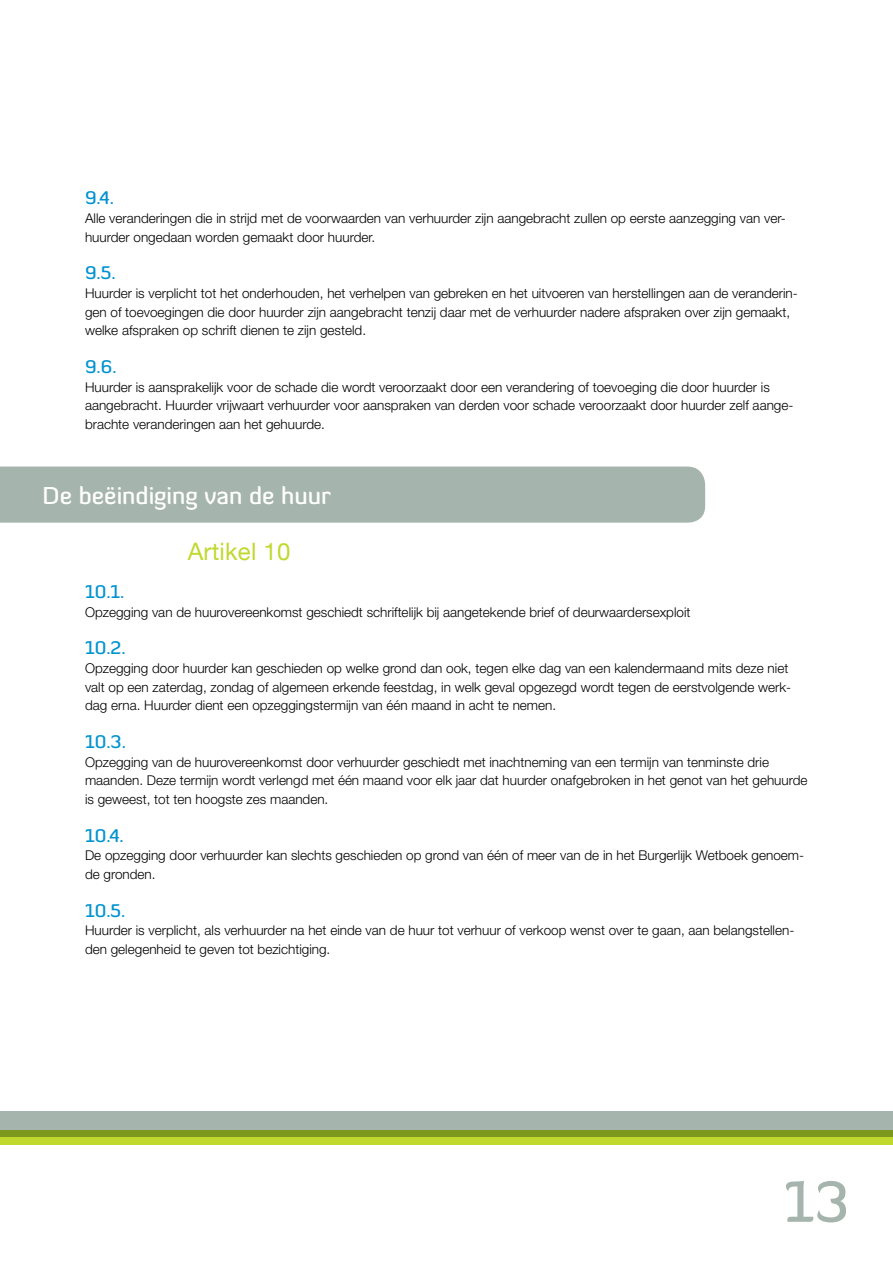
<style>
.page{position:relative;width:893px;height:1263px;background:#fff}
.page>*{position:absolute;margin:0;border:0;box-sizing:border-box;transform-origin:0 0}
.t1{font:500 56.85px "Diavlo";color:#a5b4ac}
.t2{font:500 24px "Diavlo";color:#fff}
.t3{font:24px "Helvetica Neue";letter-spacing:.01em;color:#c1d82f}
.t4{font:500 18px "Diavlo";color:#0093d0}
.t5{font:300 13.5px/18.8px "Helvetica Neue";color:#000}
</style>
<div class="page">
<div style="left:0;top:467px;width:705px;height:56px;background:#a5b4ac"></div>
<div style="left:0;top:1111px;width:893px;height:26px;background:#a5b4ac"></div>
<svg style="left:0;top:1130px;width:893px;height:14px;background:#9eb827"></svg>
<h3 class="t4" style="left:85px;top:190px;width:30px">9.4.</h3>
<p class="t5" style="left:85px;top:210px;width:702px">Alle veranderingen die in strijd met de voorwaarden van verhuurder zijn aangebracht zullen op eerste aanzegging van ver&shy;huurder ongedaan worden gemaakt door huurder.</p>
<h3 class="t4" style="left:85px;top:265px;width:32px">9.5.</h3>
<p class="t5" style="left:85px;top:285px;width:714px">Huurder is verplicht tot het onderhouden, het verhelpen van gebreken en het uitvoeren van herstellingen aan de veranderin&shy;gen of toevoegingen die door huurder zijn aangebracht tenzij daar met de verhuurder nadere afspraken over zijn gemaakt, welke afspraken op schrift dienen te zijn gesteld.</p>
<h3 class="t4" style="left:85px;top:359px;width:33px">9.6.</h3>
<p class="t5" style="left:85px;top:379px;width:710px">Huurder is aansprakelijk voor de schade die wordt veroorzaakt door een verandering of toevoeging die door huurder is aangebracht. Huurder vrijwaart verhuurder voor aanspraken van derden voor schade veroorzaakt door huurder zelf aange&shy;brachte veranderingen aan het gehuurde.</p>
<h2 class="t2" style="left:43px;top:485px;width:290px">De beëindiging van de huur</h2>
<h2 class="t3" style="left:188px;top:543px;width:104px">Artikel 10</h2>
<h3 class="t4" style="left:85px;top:584px;width:41px">10.1.</h3>
<p class="t5" style="left:85px;top:604px;width:607px">Opzegging van de huurovereenkomst geschiedt schriftelijk bij aangetekende brief of deurwaardersexploit</p>
<h3 class="t4" style="left:85px;top:640px;width:42px">10.2.</h3>
<p class="t5" style="left:85px;top:660px;width:708px">Opzegging door huurder kan geschieden op welke grond dan ook, tegen elke dag van een kalendermaand mits deze niet valt op een zaterdag, zondag of algemeen erkende feestdag, in welk geval opgezegd wordt tegen de eerstvolgende werk&shy;dag erna. Huurder dient een opzeggingstermijn van één maand in acht te nemen.</p>
<h3 class="t4" style="left:85px;top:734px;width:42px">10.3.</h3>
<p class="t5" style="left:85px;top:754px;width:724px">Opzegging van de huurovereenkomst door verhuurder geschiedt met inachtneming van een termijn van tenminste drie maanden. Deze termijn wordt verlengd met één maand voor elk jaar dat huurder onafgebroken in het genot van het gehuurde is geweest, tot ten hoogste zes maanden.</p>
<h3 class="t4" style="left:85px;top:827px;width:40px">10.4.</h3>
<p class="t5" style="left:85px;top:847px;width:721px">De opzegging door verhuurder kan slechts geschieden op grond van één of meer van de in het Burgerlijk Wetboek genoem&shy;de gronden.</p>
<h3 class="t4" style="left:85px;top:902px;width:42px">10.5.</h3>
<p class="t5" style="left:85px;top:922px;width:711px">Huurder is verplicht, als verhuurder na het einde van de huur tot verhuur of verkoop wenst over te gaan, aan belangstellen&shy;den gelegenheid te geven tot bezichtiging.</p>
<h1 class="t1" style="left:784px;top:1177px;width:67px">13</h1>
</div>
